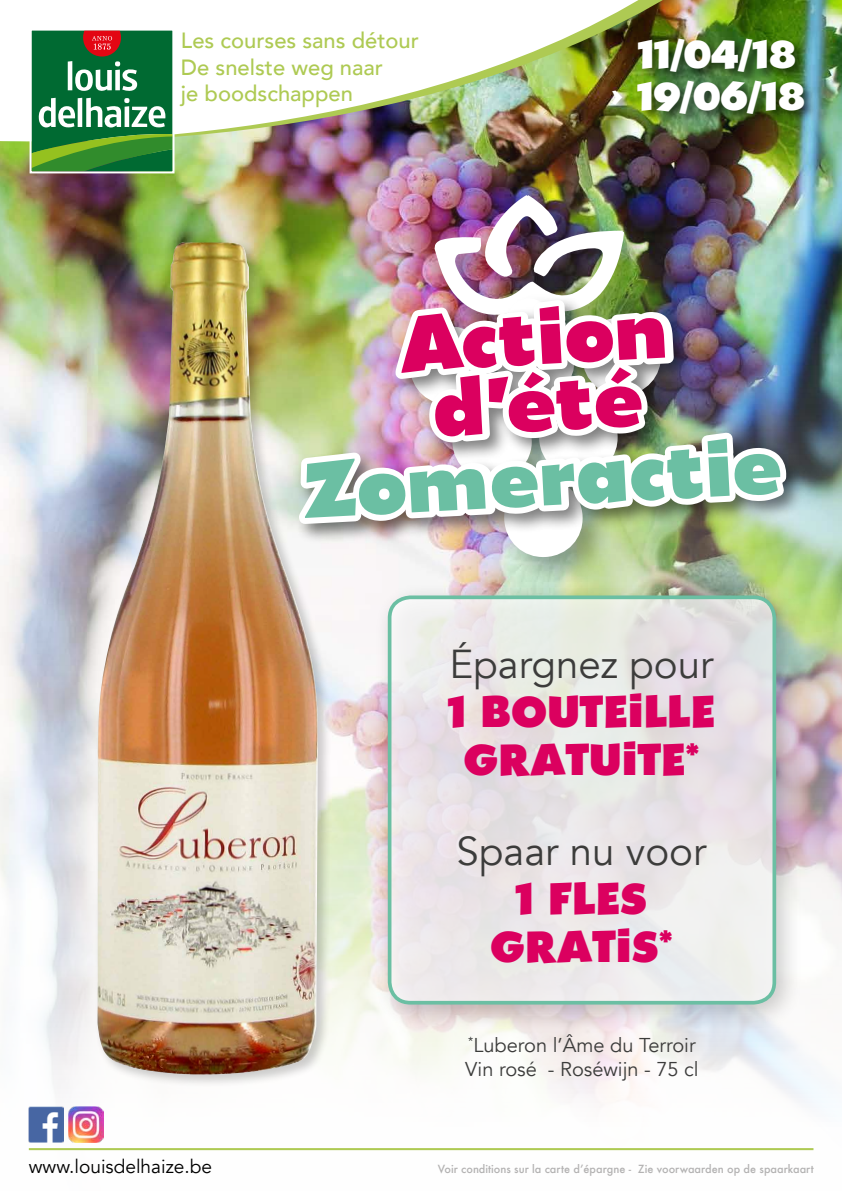
<style>
.page{position:relative;width:842px;height:1191px;background:#fff}
.page>*{position:absolute;margin:0;border:0;box-sizing:border-box;transform-origin:0 0}
.t1{font:700 72px/66.7px "Walibi";color:#db005f;text-align:center}
.t2{font:700 72px "Walibi";color:#6bbfa3}
.t3{font:700 40.3px/48.4px "Walibi";color:#db005f;text-align:center}
.t4{font:40.3px "Avenir";color:#3c3c3b}
.t5{font:700 36.2px/41.5px "Walibi";letter-spacing:-.005em;color:#fff;text-align:center}
.t6{font:500 22px/26.4px "Avenir";color:#aeca53}
.t7{font:20px/24px "Avenir";color:#3c3c3b}
.t8{font:19.1px "Avenir";color:#000}
.t9{font:500 10.9px "Futura";color:#b3b2b2}
</style>
<div class="page">
<img style="left:0;top:0;width:842px;height:1151px">
<div style="left:95px;top:239px;width:237px;height:849px;background:#000;opacity:.2"></div>
<img style="left:97px;top:242px;width:223px;height:832px">
<div style="left:374px;top:581px;width:429px;height:450px;background:#000;opacity:.25"></div>
<div style="left:390px;top:597px;width:384px;height:405px;background:linear-gradient(to bottom,#e3e2e0,#edeaec);border-radius:21px"></div>
<div style="left:388px;top:595px;width:388px;height:409px;border:4px solid #6bbfa3;border-radius:21px"></div>
<img style="left:0;top:0;width:682px;height:173px">
<img style="left:0;top:0;width:657px;height:164px">
<svg style="left:29px;top:27px;width:146px;height:147px;background:#458a56"></svg>
<div style="left:610px;top:37px;width:207px;height:89px;background:#000;opacity:.6"></div>
<div style="left:403px;top:189px;width:289px;height:399px;background:#000;opacity:.3"></div>
<div style="left:295px;top:296px;width:511px;height:248px;background:#000;opacity:.5"></div>
<svg style="left:388px;top:559px;width:94px;height:269px"></svg>
<img style="left:293px;top:192px;width:500px;height:367px">
<hr style="left:29px;top:1148px;width:784px;height:2px;background:#aeca53">
<img style="left:28px;top:1106px;width:36px;height:36px">
<img style="left:68px;top:1106px;width:36px;height:36px">
<h3 class="t6" style="left:181px;top:26px;width:240px">Les courses sans détour<br>De snelste weg naar<br>je boodschappen</h3>
<h3 class="t5" style="left:610px;top:33px;width:197px">11/04/18<br>&gt; 19/06/18</h3>
<h1 class="t1" style="left:398px;top:310px;width:270px;rotate:-3deg">Action d’été</h1>
<h1 class="t2" style="left:299px;top:444px;width:481px;rotate:-3deg">Zomeractie</h1>
<h2 class="t4" style="left:449px;top:640px;width:266px">Épargnez pour</h2>
<h2 class="t3" style="left:448px;top:687px;width:268px">1 BOUTEILLE<br>GRATUITE<sup>*</sup></h2>
<h2 class="t4" style="left:456px;top:827px;width:252px">Spaar nu voor</h2>
<h2 class="t3" style="left:490px;top:873px;width:184px">1 FLES<br>GRATIS<sup>*</sup></h2>
<h3 class="t7" style="left:465px;top:1033px;width:235px"><sup>*</sup>Luberon l’Âme du Terroir<br>Vin rosé - Roséwijn - 75 cl</h3>
<h3 class="t8" style="left:29px;top:1155px;width:185px">www.louisdelhaize.be</h3>
<p class="t9" style="left:438px;top:1161px;width:377px">Voir conditions sur la carte d’épargne - Zie voorwaarden op de spaarkaart</p>
</div>
